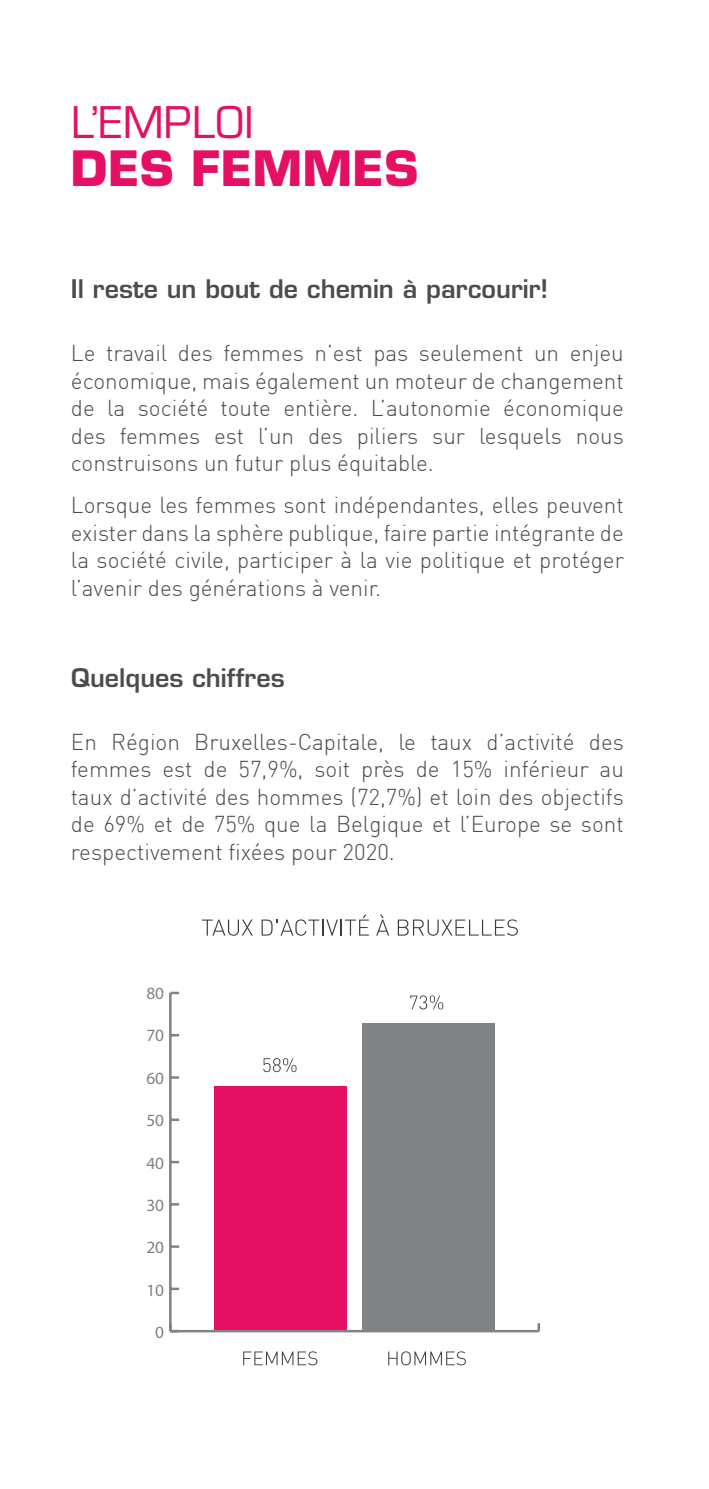
<style>
.page{position:relative;width:709px;height:1489px;background:#fff}
.page>*{position:absolute;margin:0;border:0;box-sizing:border-box;transform-origin:0 0}
.TITRE_FUSHIA{font:700 47.5px "Eurostile LT Std";color:#e50f63}
.TITRE_FUSHIA-2{font:42.5px "Eurostile LT Std";color:#e50f63}
.titre2{font:600 25px "Eurostile LT Std";color:#4b4c4d}
.PARA{font:300 22.5px/27.5px "DIN";color:#4b4c4d;text-align:justify}
.t1{font:17.25px "Myriad Pro";color:#808285}
</style>
<div class="page">
<div style="left:362px;top:1023px;width:133px;height:308px;background:#808285"></div>
<div style="left:214px;top:1086px;width:133px;height:245px;background:#e50f63"></div>
<hr style="left:170px;top:1329px;width:369px;height:3px;background:#808285">
<svg style="left:537px;top:1323px;width:3px;height:7px"></svg>
<hr style="left:169px;top:992px;width:3px;height:338px;background:#808285">
<svg style="left:169px;top:1322px;width:10px;height:10px"></svg>
<svg style="left:172px;top:1287px;width:7px;height:2px"></svg>
<svg style="left:172px;top:1245px;width:7px;height:2px"></svg>
<svg style="left:171px;top:1202px;width:8px;height:3px"></svg>
<svg style="left:171px;top:1160px;width:8px;height:3px"></svg>
<svg style="left:172px;top:1118px;width:7px;height:2px"></svg>
<svg style="left:172px;top:1076px;width:7px;height:2px"></svg>
<svg style="left:171px;top:1033px;width:8px;height:3px"></svg>
<svg style="left:170px;top:991px;width:9px;height:3px"></svg>
<svg style="left:263px;top:1058px;width:33px;height:14px"></svg>
<svg style="left:410px;top:995px;width:33px;height:14px"></svg>
<svg style="left:243px;top:1351px;width:74px;height:14px"></svg>
<svg style="left:388px;top:1351px;width:78px;height:14px"></svg>
<svg style="left:202px;top:919px;width:51px;height:16px"></svg>
<svg style="left:261px;top:914px;width:108px;height:21px"></svg>
<svg style="left:376px;top:914px;width:13px;height:21px"></svg>
<svg style="left:398px;top:919px;width:120px;height:16px"></svg>
<p class="TITRE_FUSHIA-2" style="left:71px;top:97px;width:184px">L’EMPLOI</p>
<p class="TITRE_FUSHIA" style="left:71px;top:139px;width:349px">DES FEMMES</p>
<p class="titre2" style="left:71px;top:273px;width:479px">Il reste un bout de chemin à parcourir!</p>
<p class="PARA" style="left:71px;top:339px;width:554px">Le travail des femmes n’est pas seulement un enjeu économique, mais également un moteur de changement de la société toute entière. L’autonomie économique des femmes est l’un des piliers sur lesquels nous construisons un futur plus équitable.</p>
<p class="PARA" style="left:71px;top:491px;width:554px">Lorsque les femmes sont indépendantes, elles peuvent exister dans la sphère publique, faire partie intégrante de la société civile, participer à la vie politique et protéger l’avenir des générations à venir.</p>
<p class="titre2" style="left:71px;top:662px;width:215px">Quelques chiffres</p>
<p class="PARA" style="left:71px;top:727px;width:554px">En Région Bruxelles-Capitale, le taux d’activité des femmes est de 57,9%, soit près de 15% inférieur au taux d’activité des hommes (72,7%) et loin des objectifs de 69% et de 75% que la Belgique et l’Europe se sont respectivement fixées pour 2020.</p>
<p class="t1" style="left:146px;top:982px;width:19px">80</p>
<p class="t1" style="left:146px;top:1024px;width:19px">70</p>
<p class="t1" style="left:146px;top:1067px;width:19px">60</p>
<p class="t1" style="left:146px;top:1109px;width:19px">50</p>
<p class="t1" style="left:146px;top:1151px;width:19px">40</p>
<p class="t1" style="left:146px;top:1194px;width:19px">30</p>
<p class="t1" style="left:146px;top:1236px;width:19px">20</p>
<p class="t1" style="left:146px;top:1279px;width:19px">10</p>
<p class="t1" style="left:155px;top:1321px;width:10px">0</p>
</div>
